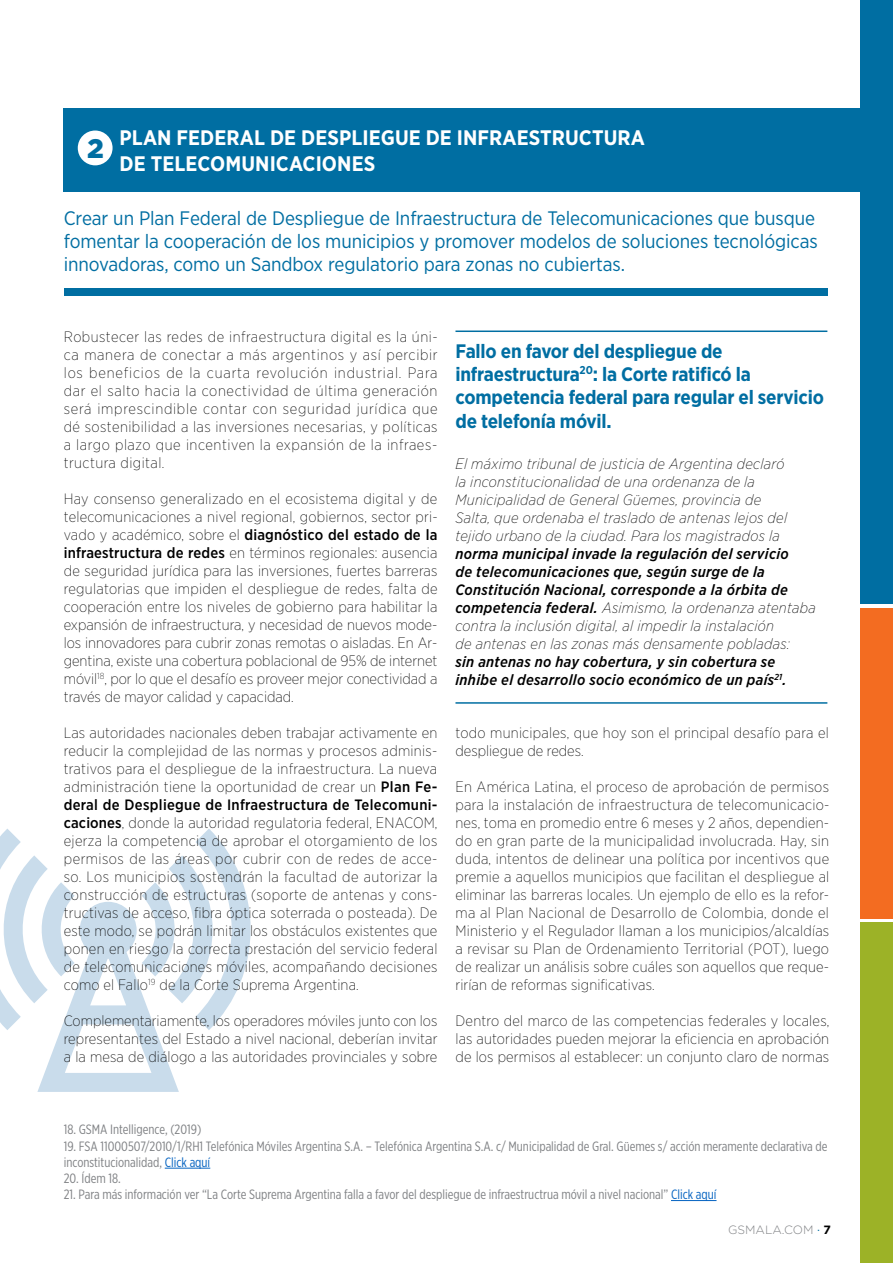
<style>
.page{position:relative;width:893px;height:1263px;background:#fff}
.page>*{position:absolute;margin:0;border:0;box-sizing:border-box;transform-origin:0 0}
.t1{font:900 26.85px "Gotham";color:#006ea2}
.t2{font:700 21px/25.2px "Gotham Narrow";letter-spacing:.005em;color:#fff}
.t3{font:19.5px/23.4px "Gotham Narrow";letter-spacing:-.005em;color:#006ea2}
.t4{font:700 19.5px/23.4px "Gotham Narrow";letter-spacing:-.01em;color:#006ea2}
.t5{font:200 15px/18px "Gotham Narrow";letter-spacing:.01em;color:#000;text-align:justify}
.t6{font:italic 500 15px/18px "Gotham Narrow";letter-spacing:.02em;color:#000}
.t7{font:italic 200 15px/18px "Gotham Narrow";letter-spacing:.02em;color:#000}
.t8{font:13.5px/16.2px "Gotham X Narrow";color:#808285}
.t9{font:300 12px "Gotham";color:#808285}
.s1{font-weight:500}
.s2{font-weight:200}
.s3{color:#0563c1}
.s4{font-weight:400;color:#006ea2}
.s5{font-weight:700;color:#000}
</style>
<div class="page">
<svg style="left:0;top:829px;width:251px;height:263px"></svg>
<hr style="left:165px;top:1168px;width:45px;height:1px;background:#0563c1">
<hr style="left:671px;top:1200px;width:45px;height:1px;background:#0563c1">
<div style="left:64px;top:288px;width:763px;height:7px;background:#006ea2"></div>
<div style="left:64px;top:108px;width:829px;height:83px;background:#006ea2"></div>
<div style="left:860px;top:0;width:33px;height:603px;background:#006ea2"></div>
<div style="left:860px;top:608px;width:33px;height:310px;background:#f36c21"></div>
<div style="left:860px;top:923px;width:33px;height:340px;background:#9cb227"></div>
<div style="left:78px;top:131px;width:35px;height:34px;background:#fff;border-radius:50%"></div>
<hr style="left:455px;top:330px;width:372px;height:2px;background:#006ea2">
<hr style="left:455px;top:702px;width:372px;height:2px;background:#006ea2">
<h1 class="t1" style="left:87px;top:130px;width:18px">2</h1>
<h2 class="t2" style="left:120px;top:125px;width:527px">PLAN FEDERAL DE DESPLIEGUE DE INFRAESTRUCTURA<br>DE TELECOMUNICACIONES</h2>
<p class="t3" style="left:64px;top:206px;width:755px">Crear un Plan Federal de Despliegue de Infraestructura de Telecomunicaciones que busque fomentar la cooperación de los municipios y promover modelos de soluciones tecnológicas innovadoras, como un Sandbox regulatorio para zonas no cubiertas.</p>
<p class="t5" style="left:64px;top:327px;width:375px">Robustecer las redes de infraestructura digital es la úni&shy;ca manera de conectar a más argentinos y así percibir los beneficios de la cuarta revolución industrial. Para dar el salto hacia la conectividad de última generación será imprescindible contar con seguridad jurídica que dé sostenibilidad a las inversiones necesarias, y políticas a largo plazo que incentiven la expansión de la infraes&shy;tructura digital.</p>
<p class="t5" style="left:64px;top:489px;width:375px">Hay consenso generalizado en el ecosistema digital y de telecomunicaciones a nivel regional, gobiernos, sector pri&shy;vado y académico, sobre el <span class="s1">diagnóstico del estado de la infraestructura de redes</span> en términos regionales: ausencia de seguridad jurídica para las inversiones, fuertes barreras regulatorias que impiden el despliegue de redes, falta de cooperación entre los niveles de gobierno para habilitar la expansión de infraestructura, y necesidad de nuevos mode&shy;los innovadores para cubrir zonas remotas o aisladas. En Ar&shy;gentina, existe una cobertura poblacional de 95% de internet móvil<sup>18</sup>, por lo que el desafío es proveer mejor conectividad a través de mayor calidad y capacidad.</p>
<p class="t5" style="left:64px;top:723px;width:375px">Las autoridades nacionales deben trabajar activamente en reducir la complejidad de las normas y procesos adminis&shy;trativos para el despliegue de la infraestructura. La nueva administración tiene la oportunidad de crear un <span class="s1">Plan Fe&shy;deral de Despliegue de Infraestructura de Telecomuni&shy;caciones</span>, donde la autoridad regulatoria federal, ENACOM, ejerza la competencia de aprobar el otorgamiento de los permisos de las áreas por cubrir con de redes de acce&shy;so. Los municipios sostendrán la facultad de autorizar la construcción de estructuras (soporte de antenas y cons&shy;tructivas de acceso, fibra óptica soterrada o posteada). De este modo, se podrán limitar los obstáculos existentes que ponen en riesgo la correcta prestación del servicio federal de telecomunicaciones móviles, acompañando decisiones como el Fallo<sup>19</sup> de la Corte Suprema Argentina.</p>
<p class="t5" style="left:64px;top:1011px;width:375px">Complementariamente, los operadores móviles junto con los representantes del Estado a nivel nacional, deberían invitar a la mesa de diálogo a las autoridades provinciales y sobre</p>
<h3 class="t4" style="left:455px;top:339px;width:370px">Fallo en favor del despliegue de infraestructura<sup>20</sup>: la Corte ratificó la competencia federal para regular el servicio de telefonía móvil.</h3>
<p class="t7" style="left:455px;top:454px;width:333px">El máximo tribunal de justicia de Argentina declaró la inconstitucionalidad de una ordenanza de la Municipalidad de General Güemes, provincia de Salta, que ordenaba el traslado de antenas lejos del tejido urbano de la ciudad. Para los magistrados la</p>
<p class="t6" style="left:455px;top:545px;width:362px">norma municipal invade la regulación del servicio<br>de telecomunicaciones que, según surge de la Constitución Nacional, corresponde a la órbita de competencia federal. <span class="s2">Asimismo, la ordenanza atentaba contra la inclusión digital, al impedir la instalación<br>de antenas en las zonas más densamente pobladas:</span></p>
<p class="t6" style="left:455px;top:653px;width:333px">sin antenas no hay cobertura, y sin cobertura se inhibe el desarrollo socio económico de un país<sup>21</sup>.</p>
<p class="t5" style="left:455px;top:723px;width:375px">todo municipales, que hoy son el principal desafío para el despliegue de redes.</p>
<p class="t5" style="left:455px;top:777px;width:375px">En América Latina, el proceso de aprobación de permisos para la instalación de infraestructura de telecomunicacio&shy;nes, toma en promedio entre 6 meses y 2 años, dependien&shy;do en gran parte de la municipalidad involucrada. Hay, sin duda, intentos de delinear una política por incentivos que premie a aquellos municipios que facilitan el despliegue al eliminar las barreras locales. Un ejemplo de ello es la refor&shy;ma al Plan Nacional de Desarrollo de Colombia, donde el Ministerio y el Regulador llaman a los municipios/alcaldías a revisar su Plan de Ordenamiento Territorial (POT), luego de realizar un análisis sobre cuáles son aquellos que reque&shy;rirían de reformas significativas.</p>
<p class="t5" style="left:455px;top:1011px;width:375px">Dentro del marco de las competencias federales y locales, las autoridades pueden mejorar la eficiencia en aprobación de los permisos al establecer: un conjunto claro de normas</p>
<p class="t8" style="left:64px;top:1121px;width:139px">18. GSMA Intelligence, (2019)</p>
<p class="t8" style="left:64px;top:1137px;width:765px">19. FSA 11000507/2010/1/RH1 Telefónica Móviles Argentina S.A. – Telefónica Argentina S.A. c/ Municipalidad de Gral. Güemes s/ acción meramente declarativa de inconstitucionalidad, <span class="s3">Click aquí</span></p>
<p class="t8" style="left:64px;top:1170px;width:59px">20. Ídem 18.</p>
<p class="t8" style="left:64px;top:1186px;width:654px">21. Para más información ver “La Corte Suprema Argentina falla a favor del despliegue de infraestructrua móvil a nivel nacional” <span class="s3">Click aquí</span></p>
<p class="t9" style="left:728px;top:1223px;width:104px">GSMALA.COM <span class="s4">·</span> <span class="s5">7</span></p>
</div>
